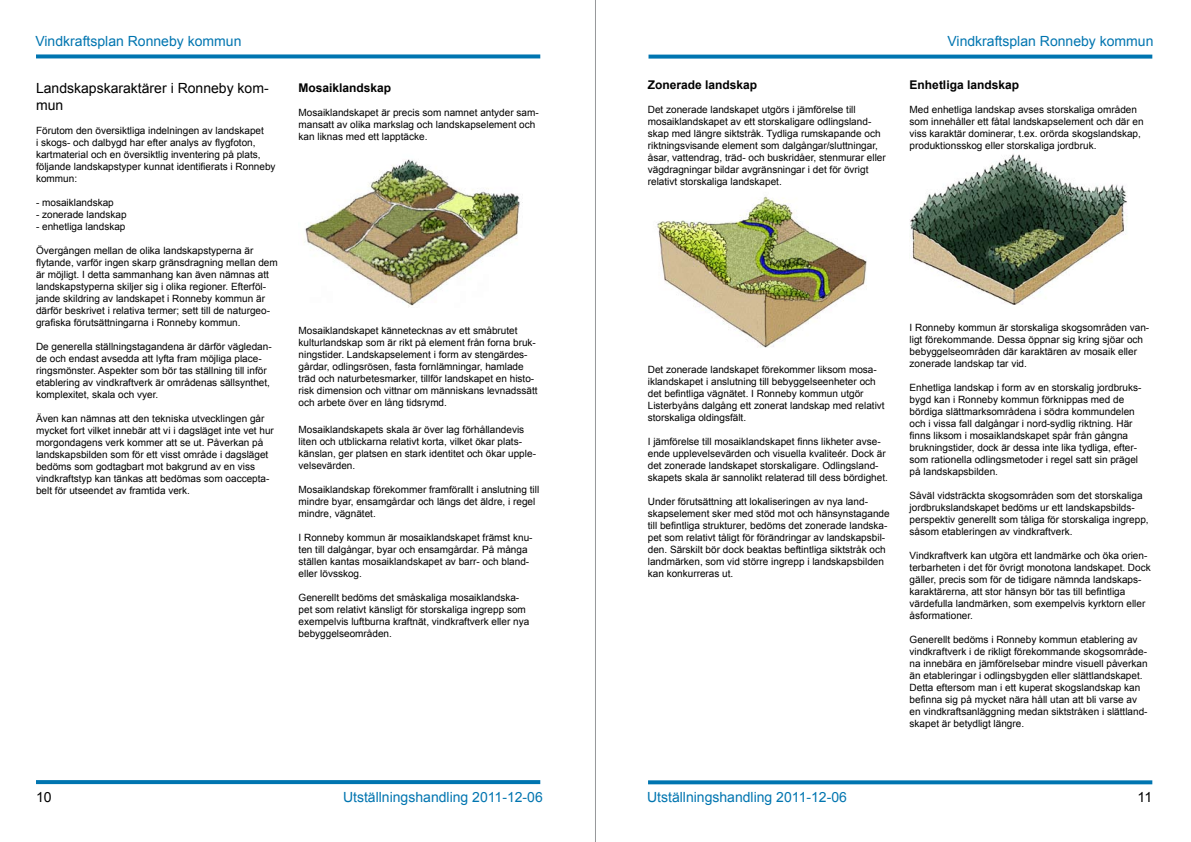
<style>
.page{position:relative;width:1191px;height:842px;background:#fff}
.page>*{position:absolute;margin:0;border:0;box-sizing:border-box;transform-origin:0 0}
.t1{font:14px "Arial";color:#0075b0}
.t2{font:14px/16.8px "Arial";color:#000}
.t3{font:700 12px "Arial";color:#000}
.t4{font:10px/12px "Arial";color:#000}
</style>
<div class="page">
<svg style="left:36px;top:54px;width:504px;height:4px;background:#1d84b9"></svg>
<svg style="left:36px;top:780px;width:504px;height:4px;background:#0678b1"></svg>
<svg style="left:595px;top:0;width:558px;height:842px"></svg>
<img style="left:304px;top:159px;width:216px;height:148px">
<img style="left:648px;top:187px;width:223px;height:162px">
<img style="left:909px;top:151px;width:220px;height:158px">
<h1 class="t1" style="left:35px;top:32px;width:207px">Vindkraftsplan Ronneby kommun</h1>
<h1 class="t2" style="left:36px;top:80px;width:234px">Landskapskaraktärer i Ronneby kom&shy;mun</h1>
<p class="t4" style="left:36px;top:125px;width:241px">Förutom den översiktliga indelningen av landskapet<br>i skogs- och dalbygd har efter analys av flygfoton, kartmaterial och en översiktlig inventering på plats, följande landskapstyper kunnat identifierats i Ronneby kommun:</p>
<p class="t4" style="left:36px;top:197px;width:79px">- mosaiklandskap</p>
<p class="t4" style="left:36px;top:209px;width:92px">- zonerade landskap</p>
<p class="t4" style="left:36px;top:221px;width:91px">- enhetliga landskap</p>
<p class="t4" style="left:36px;top:245px;width:243px">Övergången mellan de olika landskapstyperna är flytande, varför ingen skarp gränsdragning mellan dem är möjligt. I detta sammanhang kan även nämnas att landskapstyperna skiljer sig i olika regioner. Efterföl&shy;jande skildring av landskapet i Ronneby kommun är därför beskrivet i relativa termer; sett till de naturgeo&shy;grafiska förutsättningarna i Ronneby kommun.</p>
<p class="t4" style="left:36px;top:341px;width:237px">De generella ställningstagandena är därför vägledan&shy;de och endast avsedda att lyfta fram möjliga place&shy;ringsmönster. Aspekter som bör tas ställning till inför etablering av vindkraftverk är områdenas sällsynthet, komplexitet, skala och vyer.</p>
<p class="t4" style="left:36px;top:413px;width:239px">Även kan nämnas att den tekniska utvecklingen går mycket fort vilket innebär att vi i dagsläget inte vet hur morgondagens verk kommer att se ut. Påverkan på landskapsbilden som för ett visst område i dagsläget bedöms som godtagbart mot bakgrund av en viss vindkraftstyp kan tänkas att bedömas som oaccepta&shy;belt för utseendet av framtida verk.</p>
<p class="t3" style="left:298px;top:80px;width:94px">Mosaiklandskap</p>
<p class="t4" style="left:298px;top:106px;width:242px">Mosaiklandskapet är precis som namnet antyder sam&shy;mansatt av olika markslag och landskapselement och kan liknas med ett lapptäcke.</p>
<p class="t4" style="left:298px;top:325px;width:240px">Mosaiklandskapet kännetecknas av ett småbrutet kulturlandskap som är rikt på element från forna bruk&shy;ningstider. Landskapselement i form av stengärdes&shy;gårdar, odlingsrösen, fasta fornlämningar, hamlade träd och naturbetesmarker, tillför landskapet en histo&shy;risk dimension och vittnar om människans levnadssätt och arbete över en lång tidsrymd.</p>
<p class="t4" style="left:298px;top:423px;width:239px">Mosaiklandskapets skala är över lag förhållandevis liten och utblickarna relativt korta, vilket ökar plats&shy;känslan, ger platsen en stark identitet och ökar upple&shy;velsevärden.</p>
<p class="t4" style="left:298px;top:483px;width:242px">Mosaiklandskap förekommer framförallt i anslutning till mindre byar, ensamgårdar och längs det äldre, i regel mindre, vägnätet.</p>
<p class="t4" style="left:298px;top:531px;width:235px">I Ronneby kommun är mosaiklandskapet främst knu&shy;ten till dalgångar, byar och ensamgårdar. På många ställen kantas mosaiklandskapet av barr- och bland&shy;eller lövsskog.</p>
<p class="t4" style="left:298px;top:591px;width:232px">Generellt bedöms det småskaliga mosaiklandska&shy;pet som relativt känsligt för storskaliga ingrepp som exempelvis luftburna kraftnät, vindkraftverk eller nya bebyggelseområden.</p>
<p class="t3" style="left:648px;top:76px;width:111px">Zonerade landskap</p>
<p class="t4" style="left:648px;top:103px;width:239px">Det zonerade landskapet utgörs i jämförelse till mosaiklandskapet av ett storskaligare odlingsland&shy;skap med längre siktstråk. Tydliga rumskapande och riktningsvisande element som dalgångar/sluttningar, åsar, vattendrag, träd- och buskridåer, stenmurar eller vägdragningar bildar avgränsningar i det för övrigt relativt storskaliga landskapet.</p>
<h1 class="t1" style="left:947px;top:32px;width:207px">Vindkraftsplan Ronneby kommun</h1>
<p class="t3" style="left:909px;top:77px;width:111px">Enhetliga landskap</p>
<p class="t4" style="left:909px;top:104px;width:235px">Med enhetliga landskap avses storskaliga områden som innehåller ett fåtal landskapselement och där en viss karaktär dominerar, t.ex. orörda skogslandskap, produktionsskog eller storskaliga jordbruk.</p>
<p class="t4" style="left:648px;top:364px;width:238px">Det zonerade landskapet förekommer liksom mosa&shy;iklandskapet i anslutning till bebyggelseenheter och det befintliga vägnätet. I Ronneby kommun utgör Listerbyåns dalgång ett zonerat landskap med relativt storskaliga oldingsfält.</p>
<p class="t4" style="left:648px;top:436px;width:242px">I jämförelse till mosaiklandskapet finns likheter avse&shy;ende upplevelsevärden och visuella kvaliteér. Dock är det zonerade landskapet storskaligare. Odlingsland&shy;skapets skala är sannolikt relaterad till dess bördighet.</p>
<p class="t4" style="left:648px;top:496px;width:243px">Under förutsättning att lokaliseringen av nya land&shy;skapselement sker med stöd mot och hänsynstagande till befintliga strukturer, bedöms det zonerade landska&shy;pet som relativt tåligt för förändringar av landskapsbil&shy;den. Särskilt bör dock beaktas beftintliga siktstråk och landmärken, som vid större ingrepp i landskapsbilden kan konkurreras ut.</p>
<p class="t4" style="left:909px;top:321px;width:241px">I Ronneby kommun är storskaliga skogsområden van&shy;ligt förekommande. Dessa öppnar sig kring sjöar och bebyggelseområden där karaktären av mosaik eller zonerade landskap tar vid.</p>
<p class="t4" style="left:909px;top:381px;width:233px">Enhetliga landskap i form av en storskalig jordbruks&shy;bygd kan i Ronneby kommun förknippas med de bördiga slättmarksområdena i södra kommundelen och i vissa fall dalgångar i nord-sydlig riktning. Här finns liksom i mosaiklandskapet spår från gångna brukningstider, dock är dessa inte lika tydliga, efter&shy;som rationella odlingsmetoder i regel satt sin prägel på landskapsbilden.</p>
<p class="t4" style="left:909px;top:489px;width:240px">Såväl vidsträckta skogsområden som det storskaliga jordbrukslandskapet bedöms ur ett landskapsbilds&shy;perspektiv generellt som tåliga för storskaliga ingrepp, såsom etableringen av vindkraftverk.</p>
<p class="t4" style="left:909px;top:549px;width:243px">Vindkraftverk kan utgöra ett landmärke och öka orien&shy;terbarheten i det för övrigt monotona landskapet. Dock gäller, precis som för de tidigare nämnda landskaps&shy;karaktärerna, att stor hänsyn bör tas till befintliga värdefulla landmärken, som exempelvis kyrktorn eller åsformationer.</p>
<p class="t4" style="left:909px;top:633px;width:239px">Generellt bedöms i Ronneby kommun etablering av vindkraftverk i de rikligt förekommande skogsområde&shy;na innebära en jämförelsebar mindre visuell påverkan än etableringar i odlingsbygden eller slättlandskapet.<br>Detta eftersom man i ett kuperat skogslandskap kan befinna sig på mycket nära håll utan att bli varse av en vindkraftsanläggning medan siktstråken i slättland&shy;skapet är betydligt längre.</p>
<h1 class="t2" style="left:36px;top:788px;width:17px">10</h1>
<h1 class="t1" style="left:343px;top:787px;width:201px">Utställningshandling 2011-12-06</h1>
<h1 class="t1" style="left:647px;top:787px;width:201px">Utställningshandling 2011-12-06</h1>
<h1 class="t2" style="left:1137px;top:788px;width:16px">11</h1>
</div>
